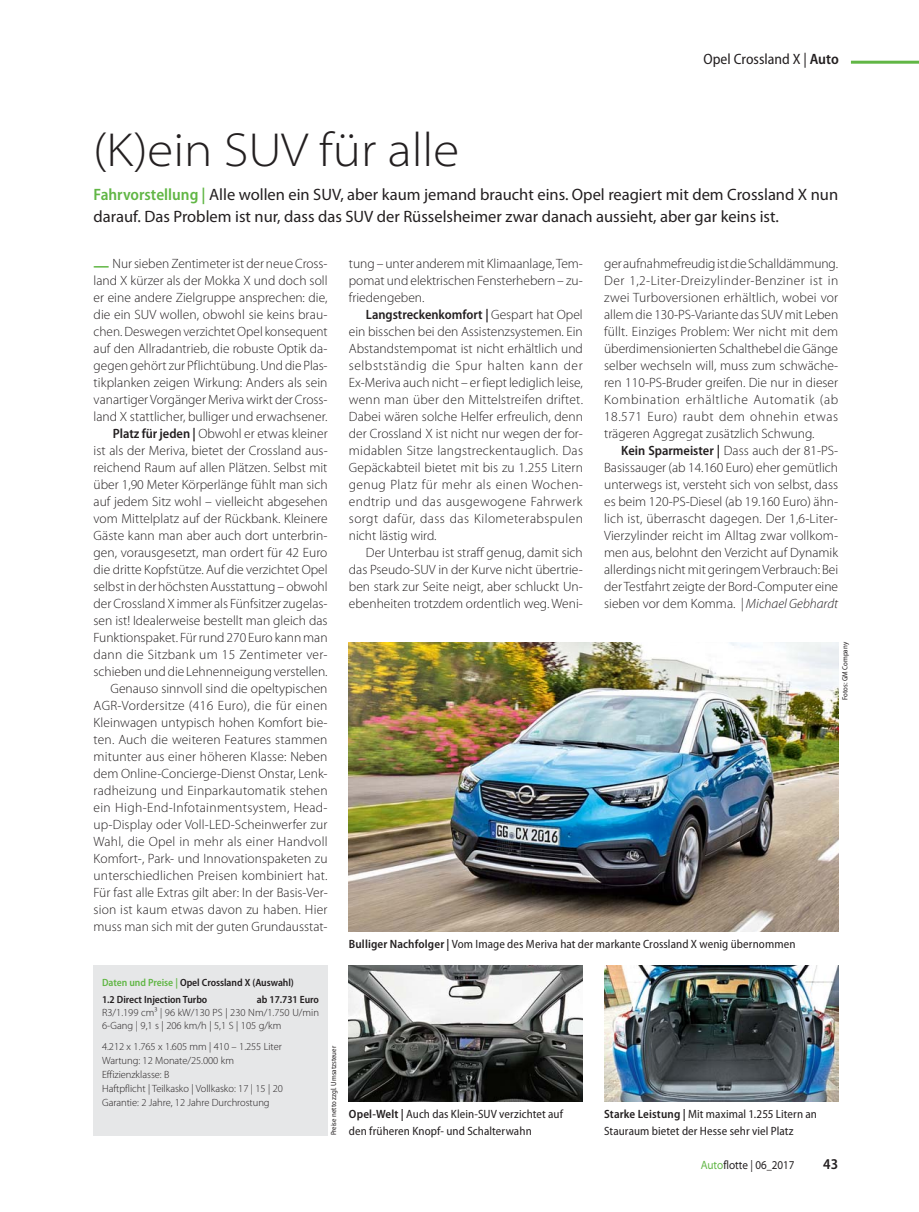
<style>
.page{position:relative;width:919px;height:1212px;background:#fff}
.page>*{position:absolute;margin:0;border:0;box-sizing:border-box;transform-origin:0 0}
.t1{font:300 semi-expanded 48px "Myriad Pro";color:#231f20}
.t2{font:16.5px/22.5px "Myriad Pro";color:#231f20}
.t3{font:semi-condensed 15px "Myriad Pro";color:#231f20}
.t4{font:600 semi-condensed 15px "Myriad Pro";color:#231f20}
.t5{font:300 13.5px/17px "Myriad Pro";color:#231f20;text-align:justify}
.t6{font:semi-condensed 12px/17px "Myriad Pro";letter-spacing:.01em;color:#231f20}
.t7{font:semi-expanded 12px "Myriad Pro";color:#231f20;scale:.85 1}
.t8{font:300 10.5px/14.1px "Myriad Pro";letter-spacing:-.005em;color:#231f20}
.t9{font:600 semi-condensed 10.5px/17px "Myriad Pro";letter-spacing:-.005em;color:#231f20}
.t10{font:semi-condensed 7.5px "Myriad Pro";color:#231f20}
.s1{font-weight:600}
.s2{font-weight:600;font-stretch:semi-condensed;color:#61b645}
.s3{font-weight:600;font-stretch:semi-condensed}
.s4{color:#61b645}
.s5{font-style:italic}
</style>
<div class="page">
<hr style="left:850px;top:61px;width:68px;height:3px;background:#61b645">
<img style="left:349px;top:642px;width:489px;height:289px">
<img style="left:349px;top:965px;width:234px;height:136px">
<img style="left:604px;top:965px;width:234px;height:136px">
<div style="left:94px;top:965px;width:233px;height:170px;background:#e6e7e8"></div>
<p class="t3" style="left:703px;top:53px;width:137px">Opel Crossland X | <span class="s1">Auto</span></p>
<h1 class="t1" style="left:94px;top:121px;width:367px">(K)ein SUV für alle</h1>
<p class="t2" style="left:94px;top:185px;width:746px"><span class="s2">Fahrvorstellung |</span> Alle wollen ein SUV, aber kaum jemand braucht eins. Opel reagiert mit dem Crossland X nun darauf. Das Problem ist nur, dass das SUV der Rüsselsheimer zwar danach aussieht, aber gar keins ist.</p>
<p class="t5" style="left:94px;top:256px;width:236px;text-align:right">Nur sieben Zentimeter ist der neue Cross&shy;land X kürzer als der Mokka X und doch soll er eine andere Zielgruppe ansprechen: die, die ein SUV wollen, obwohl sie keins brau&shy;chen. Deswegen verzichtet Opel konsequent auf den Allradantrieb, die robuste Optik da&shy;gegen gehört zur Pflichtübung. Und die Plas&shy;tikplanken zeigen Wirkung: Anders als sein vanartiger Vorgänger Meriva wirkt der Cross&shy;land X stattlicher, bulliger und erwachsener.<br><span class="s3">Platz für jeden |</span> Obwohl er etwas kleiner<br>ist als der Meriva, bietet der Crossland aus&shy;reichend Raum auf allen Plätzen. Selbst mit über 1,90 Meter Körperlänge fühlt man sich auf jedem Sitz wohl – vielleicht abgesehen vom Mittelplatz auf der Rückbank. Kleinere Gäste kann man aber auch dort unterbrin&shy;gen, vorausgesetzt, man ordert für 42 Euro die dritte Kopfstütze. Auf die verzichtet Opel selbst in der höchsten Ausstattung – obwohl der Crossland X immer als Fünfsitzer zugelas&shy;sen ist! Idealerweise bestellt man gleich das Funktionspaket. Für rund 270 Euro kann man dann die Sitzbank um 15 Zentimeter ver&shy;schieben und die Lehnenneigung verstellen.<br>Genauso sinnvoll sind die opeltypischen AGR-Vordersitze (416 Euro), die für einen Kleinwagen untypisch hohen Komfort bie&shy;ten. Auch die weiteren Features stammen mitunter aus einer höheren Klasse: Neben dem Online-Concierge-Dienst Onstar, Lenk&shy;radheizung und Einparkautomatik stehen ein High-End-Infotainmentsystem, Head&shy;up-Display oder Voll-LED-Scheinwerfer zur Wahl, die Opel in mehr als einer Handvoll Komfort-, Park- und Innovationspaketen zu unterschiedlichen Preisen kombiniert hat.<br>Für fast alle Extras gilt aber: In der Basis-Ver&shy;sion ist kaum etwas davon zu haben. Hier muss man sich mit der guten Grundausstat-</p>
<p class="t9" style="left:102px;top:975px;width:193px"><span class="s4">Daten und Preise |</span> Opel Crossland X (Auswahl)<br>1.2 Direct Injection Turbo</p>
<p class="t9" style="left:257px;top:992px;width:64px">ab 17.731 Euro</p>
<p class="t8" style="left:102px;top:1007px;width:218px;line-height:12.8px">R3/1.199 cm³ | 96 kW/130 PS | 230 Nm/1.750 U/min<br>6-Gang | 9,1 s | 206 km/h | 5,1 S | 105 g/km</p>
<p class="t8" style="left:102px;top:1040px;width:182px">4.212 x 1.765 x 1.605 mm | 410 – 1.255 Liter Wartung: 12 Monate/25.000 km Effizienzklasse: B<br>Haftpflicht | Teilkasko | Vollkasko: 17 | 15 | 20<br>Garantie: 2 Jahre, 12 Jahre Durchrostung</p>
<p class="t10" style="left:331px;top:1135px;width:91px;rotate:-90deg">Preise netto zzgl. Umsatzsteuer</p>
<p class="t5" style="left:349px;top:256px;width:235px">tung – unter anderem mit Klimaanlage, Tem&shy;pomat und elektrischen Fensterhebern – zu&shy;friedengeben.</p>
<p class="t5" style="left:349px;top:307px;width:236px;text-indent:17px"><span class="s3">Langstreckenkomfort |</span> Gespart hat Opel ein bisschen bei den Assistenzsystemen. Ein Abstandstempomat ist nicht erhältlich und selbstständig die Spur halten kann der Ex-Meriva auch nicht – er fiept lediglich leise, wenn man über den Mittelstreifen driftet.<br>Dabei wären solche Helfer erfreulich, denn der Crossland X ist nicht nur wegen der for&shy;midablen Sitze langstreckentauglich. Das Gepäckabteil bietet mit bis zu 1.255 Litern genug Platz für mehr als einen Wochen&shy;endtrip und das ausgewogene Fahrwerk sorgt dafür, dass das Kilometerabspulen nicht lästig wird.</p>
<p class="t5" style="left:349px;top:545px;width:235px;text-indent:17px">Der Unterbau ist straff genug, damit sich das Pseudo-SUV in der Kurve nicht übertrie&shy;ben stark zur Seite neigt, aber schluckt Un&shy;ebenheiten trotzdem ordentlich weg. Weni-</p>
<p class="t5" style="left:604px;top:256px;width:236px">ger aufnahmefreudig ist die Schalldämmung.<br>Der 1,2-Liter-Dreizylinder-Benziner ist in zwei Turboversionen erhältlich, wobei vor allem die 130-PS-Variante das SUV mit Leben füllt. Einziges Problem: Wer nicht mit dem überdimensionierten Schalthebel die Gänge selber wechseln will, muss zum schwäche&shy;ren 110-PS-Bruder greifen. Die nur in dieser Kombination erhältliche Automatik (ab 18.571 Euro) raubt dem ohnehin etwas trägeren Aggregat zusätzlich Schwung.</p>
<p class="t5" style="left:604px;top:443px;width:236px;text-indent:17px"><span class="s3">Kein Sparmeister |</span> Dass auch der 81-PS-Basissauger (ab 14.160 Euro) eher gemütlich unterwegs ist, versteht sich von selbst, dass es beim 120-PS-Diesel (ab 19.160 Euro) ähn&shy;lich ist, überrascht dagegen. Der 1,6-Liter-Vierzylinder reicht im Alltag zwar vollkom&shy;men aus, belohnt den Verzicht auf Dynamik allerdings nicht mit geringem Verbrauch: Bei der Testfahrt zeigte der Bord-Computer eine sieben vor dem Komma. <span class="s5">| Michael Gebhardt</span></p>
<p class="t10" style="left:842px;top:700px;width:59px;rotate:-90deg">Fotos: GM Company</p>
<p class="t6" style="left:349px;top:937px;width:448px"><span class="s1">Bulliger Nachfolger |</span> Vom Image des Meriva hat der markante Crossland X wenig übernommen</p>
<p class="t6" style="left:349px;top:1107px;width:216px"><span class="s1">Opel-Welt |</span> Auch das Klein-SUV verzichtet auf den früheren Knopf- und Schalterwahn</p>
<p class="t6" style="left:604px;top:1107px;width:214px"><span class="s1">Starke Leistung |</span> Mit maximal 1.255 Litern an<br>Stauraum bietet der Hesse sehr viel Platz</p>
<p class="t7" style="left:700px;top:1158px;width:112px"><span class="s4">Auto</span>flotte | 06_2017</p>
<p class="t4" style="left:823px;top:1159px;width:16px">43</p>
</div>
